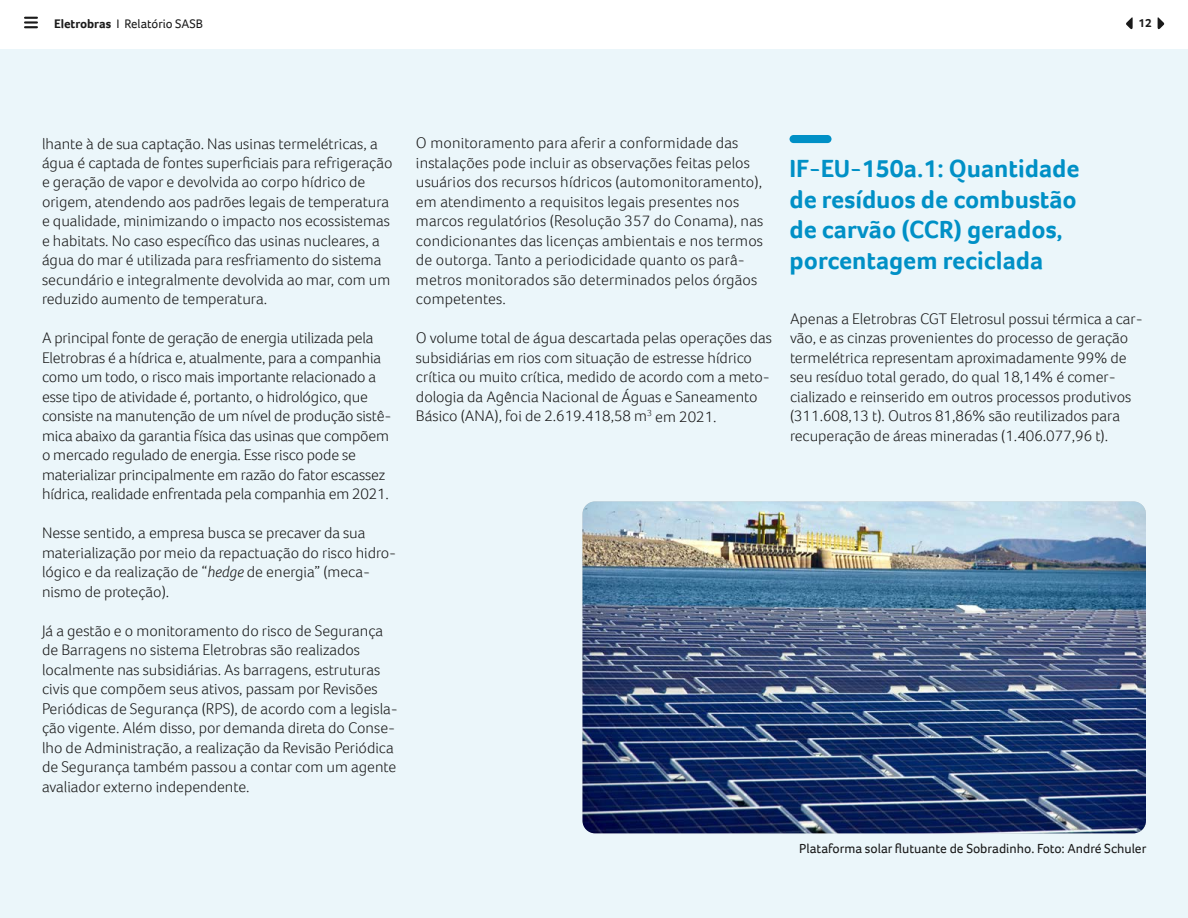
<style>
.page{position:relative;width:1188px;height:918px;background:#ebf6fa}
.page>*{position:absolute;margin:0;border:0;box-sizing:border-box;transform-origin:0 0}
.t1{font:700 25.5px/30.6px "Foco";color:#0090c6}
.t2{font:300 15.75px/19.5px "Foco";color:#1a1a1a}
.t3{font:13.5px "Foco";color:#1a1a1a}
.t4{font:12.75px "Foco";color:#1a1a1a}
.t5{font:700 12px "Foco";color:#1a1a1a}
.s1{font-weight:700}
.s2{font-style:italic}
</style>
<div class="page">
<div style="left:790px;top:135px;width:42px;height:8px;background:#0090c6;border-radius:4px"></div>
<div style="left:0;top:0;width:1188px;height:49px;background:#fff"></div>
<svg style="left:25px;top:17px;width:12px;height:11px"></svg>
<svg style="left:1126px;top:17px;width:7px;height:13px"></svg>
<svg style="left:1158px;top:17px;width:6px;height:13px"></svg>
<img style="left:583px;top:501px;width:563px;height:332px">
<p class="t4" style="left:54px;top:15px;width:150px"><span class="s1">Eletrobras</span> I Relatório SASB</p>
<p class="t5" style="left:1139px;top:15px;width:15px">12</p>
<p class="t2" style="left:42px;top:133px;width:352px">lhante à de sua captação. Nas usinas termelétricas, a água é captada de fontes superficiais para refrigeração e geração de vapor e devolvida ao corpo hídrico de origem, atendendo aos padrões legais de temperatura e qualidade, minimizando o impacto nos ecossistemas e habitats. No caso específico das usinas nucleares, a água do mar é utilizada para resfriamento do sistema secundário e integralmente devolvida ao mar, com um reduzido aumento de temperatura.</p>
<p class="t2" style="left:42px;top:328px;width:351px">A principal fonte de geração de energia utilizada pela Eletrobras é a hídrica e, atualmente, para a companhia como um todo, o risco mais importante relacionado a esse tipo de atividade é, portanto, o hidrológico, que consiste na manutenção de um nível de produção sistê&shy;mica abaixo da garantia física das usinas que compõem o mercado regulado de energia. Esse risco pode se materializar principalmente em razão do fator escassez hídrica, realidade enfrentada pela companhia em 2021.</p>
<p class="t2" style="left:42px;top:523px;width:356px">Nesse sentido, a empresa busca se precaver da sua materialização por meio da repactuação do risco hidro&shy;lógico e da realização de “<span class="s2">hedge</span> de energia” (meca&shy;nismo de proteção).</p>
<p class="t2" style="left:42px;top:621px;width:357px">Já a gestão e o monitoramento do risco de Segurança de Barragens no sistema Eletrobras são realizados localmente nas subsidiárias. As barragens, estruturas civis que compõem seus ativos, passam por Revisões Periódicas de Segurança (RPS), de acordo com a legisla&shy;ção vigente. Além disso, por demanda direta do Conse&shy;lho de Administração, a realização da Revisão Periódica de Segurança também passou a contar com um agente avaliador externo independente.</p>
<p class="t2" style="left:416px;top:133px;width:349px">O monitoramento para aferir a conformidade das instalações pode incluir as observações feitas pelos usuários dos recursos hídricos (automonitoramento), em atendimento a requisitos legais presentes nos marcos regulatórios (Resolução 357 do Conama), nas condicionantes das licenças ambientais e nos termos de outorga. Tanto a periodicidade quanto os parâ&shy;metros monitorados são determinados pelos órgãos competentes.</p>
<p class="t2" style="left:416px;top:328px;width:357px">O volume total de água descartada pelas operações das subsidiárias em rios com situação de estresse hídrico crítica ou muito crítica, medido de acordo com a meto&shy;dologia da Agência Nacional de Águas e Saneamento Básico (ANA), foi de 2.619.418,58 m<sup>3</sup> em 2021.</p>
<h1 class="t1" style="left:789px;top:153px;width:292px">IF-EU-150a.1: Quantidade de resíduos de combustão de carvão (CCR) gerados, porcentagem reciclada</h1>
<p class="t2" style="left:790px;top:309px;width:354px">Apenas a Eletrobras CGT Eletrosul possui térmica a car&shy;vão, e as cinzas provenientes do processo de geração termelétrica representam aproximadamente 99% de seu resíduo total gerado, do qual 18,14% é comer&shy;cializado e reinserido em outros processos produtivos (311.608,13 t). Outros 81,86% são reutilizados para recuperação de áreas mineradas (1.406.077,96 t).</p>
<p class="t3" style="left:799px;top:839px;width:349px">Plataforma solar flutuante de Sobradinho. Foto: André Schuler</p>
</div>
